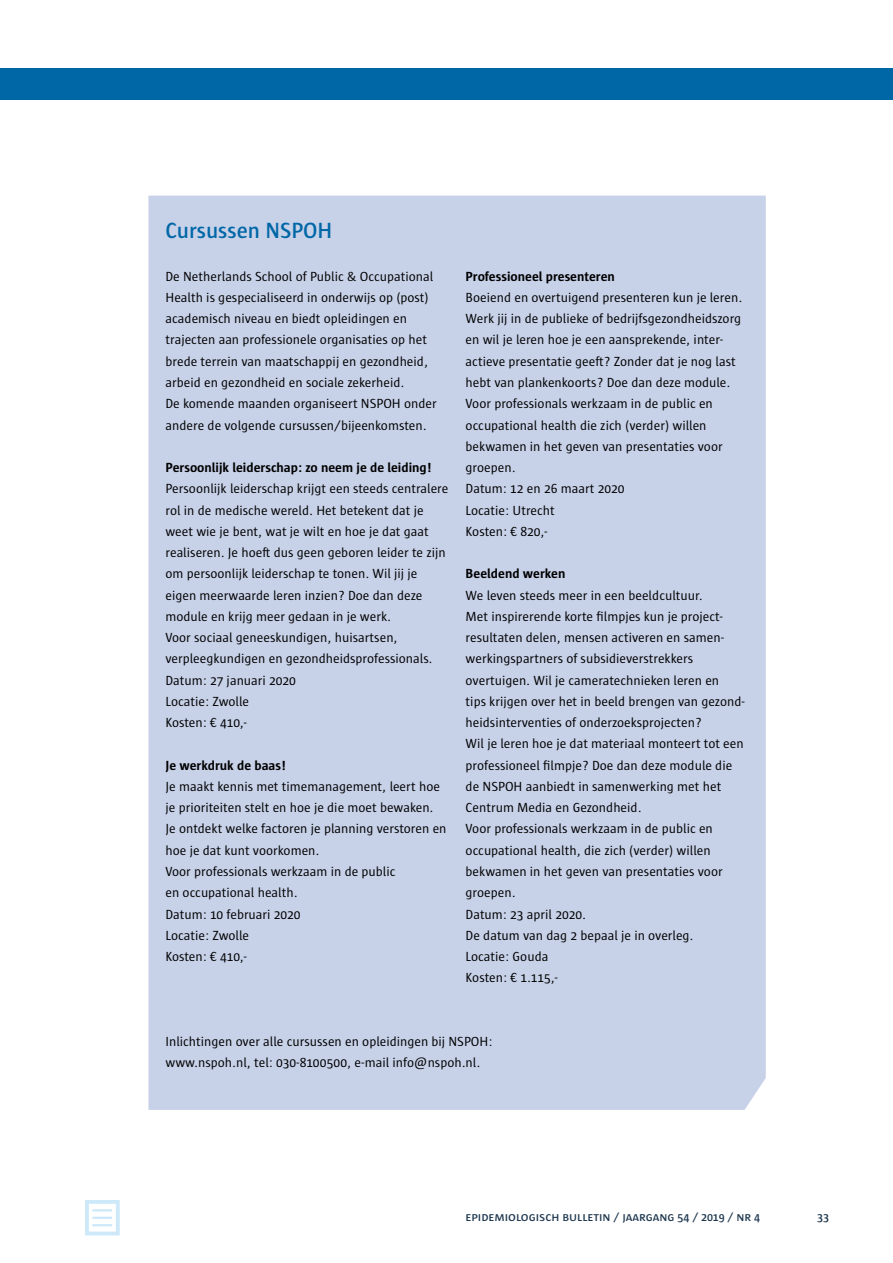
<style>
.page{position:relative;width:893px;height:1263px;background:#fff}
.page>*{position:absolute;margin:0;border:0;box-sizing:border-box;transform-origin:0 0}
.Kader_kop1_H1{font:600 22.5px "Sun";color:#0067a7}
.Broodtekst_p{font:13.5px/21.3px "Sun";color:#000}
.Tussenkop_niveau_2_H{font:700 13.5px "Sun";color:#000}
.t1{font:600 12px "Sun";color:#1e374f}
</style>
<div class="page">
<div style="left:0;top:68px;width:893px;height:32px;background:#0067a7"></div>
<div style="left:148px;top:196px;width:618px;height:914px;background:#c7d1e8"></div>
<div style="left:85px;top:1200px;width:35px;height:35px;border:4px solid #cde9f9"></div>
<hr style="left:92px;top:1209px;width:20px;height:2px;background:#cde9f9">
<hr style="left:92px;top:1217px;width:20px;height:2px;background:#cde9f9">
<hr style="left:92px;top:1224px;width:20px;height:2px;background:#cde9f9">
<h1 class="Kader_kop1_H1" style="left:165px;top:218px;width:168px">Cursussen NSPOH</h1>
<p class="Broodtekst_p" style="left:165px;top:265px;width:269px">De Netherlands School of Public &amp; Occupational Health is gespecialiseerd in onderwijs op (post) academisch niveau en biedt opleidingen en trajecten aan professionele organisaties op het brede terrein van maatschappij en gezondheid, arbeid en gezondheid en sociale zekerheid.</p>
<p class="Broodtekst_p" style="left:165px;top:393px;width:273px">De komende maanden organiseert NSPOH onder andere de volgende cursussen/bijeenkomsten.</p>
<h4 class="Tussenkop_niveau_2_H" style="left:165px;top:460px;width:268px">Persoonlijk leiderschap: zo neem je de leiding!</h4>
<p class="Broodtekst_p" style="left:165px;top:478px;width:284px">Persoonlijk leiderschap krijgt een steeds centralere rol in de medische wereld. Het betekent dat je weet wie je bent, wat je wilt en hoe je dat gaat realiseren. Je hoeft dus geen geboren leider te zijn om persoonlijk leiderschap te tonen. Wil jij je eigen meerwaarde leren inzien? Doe dan deze module en krijg meer gedaan in je werk.</p>
<p class="Broodtekst_p" style="left:165px;top:627px;width:269px">Voor sociaal geneeskundigen, huisartsen, verpleegkundigen en gezondheidsprofessionals.</p>
<p class="Broodtekst_p" style="left:165px;top:669px;width:132px">Datum: 27 januari 2020</p>
<p class="Broodtekst_p" style="left:165px;top:691px;width:85px">Locatie: Zwolle</p>
<p class="Broodtekst_p" style="left:165px;top:712px;width:83px">Kosten: € 410,-</p>
<h4 class="Tussenkop_niveau_2_H" style="left:165px;top:758px;width:122px">Je werkdruk de baas!</h4>
<p class="Broodtekst_p" style="left:165px;top:776px;width:283px">Je maakt kennis met timemanagement, leert hoe je prioriteiten stelt en hoe je die moet bewaken.<br>Je ontdekt welke factoren je planning verstoren en hoe je dat kunt voorkomen.</p>
<p class="Broodtekst_p" style="left:165px;top:861px;width:232px">Voor professionals werkzaam in de public en occupational health.</p>
<p class="Broodtekst_p" style="left:165px;top:903px;width:137px">Datum: 10 februari 2020</p>
<p class="Broodtekst_p" style="left:165px;top:924px;width:85px">Locatie: Zwolle</p>
<p class="Broodtekst_p" style="left:165px;top:946px;width:83px">Kosten: € 410,-</p>
<h4 class="Tussenkop_niveau_2_H" style="left:466px;top:269px;width:151px">Professioneel presenteren</h4>
<p class="Broodtekst_p" style="left:466px;top:287px;width:278px">Boeiend en overtuigend presenteren kun je leren.<br>Werk jij in de publieke of bedrijfsgezondheidszorg en wil je leren hoe je een aansprekende, inter&shy;actieve presentatie geeft? Zonder dat je nog last hebt van plankenkoorts? Doe dan deze module.</p>
<p class="Broodtekst_p" style="left:466px;top:393px;width:259px">Voor professionals werkzaam in de public en occupational health die zich (verder) willen bekwamen in het geven van presentaties voor groepen.</p>
<p class="Broodtekst_p" style="left:466px;top:478px;width:161px">Datum: 12 en 26 maart 2020</p>
<p class="Broodtekst_p" style="left:466px;top:499px;width:91px">Locatie: Utrecht</p>
<p class="Broodtekst_p" style="left:466px;top:520px;width:83px">Kosten: € 820,-</p>
<h4 class="Tussenkop_niveau_2_H" style="left:466px;top:566px;width:101px">Beeldend werken</h4>
<p class="Broodtekst_p" style="left:466px;top:584px;width:280px">We leven steeds meer in een beeldcultuur.<br>Met inspirerende korte filmpjes kun je project&shy;resultaten delen, mensen activeren en samen&shy;werkingspartners of subsidieverstrekkers overtuigen. Wil je cameratechnieken leren en<br>tips krijgen over het in beeld brengen van gezond&shy;heidsinterventies of onderzoeksprojecten?<br>Wil je leren hoe je dat materiaal monteert tot een professioneel filmpje? Doe dan deze module die de NSPOH aanbiedt in samenwerking met het Centrum Media en Gezondheid.</p>
<p class="Broodtekst_p" style="left:466px;top:818px;width:259px">Voor professionals werkzaam in de public en occupational health, die zich (verder) willen bekwamen in het geven van presentaties voor groepen.</p>
<p class="Broodtekst_p" style="left:466px;top:903px;width:229px">Datum: 23 april 2020.<br>De datum van dag 2 bepaal je in overleg.</p>
<p class="Broodtekst_p" style="left:466px;top:946px;width:84px">Locatie: Gouda</p>
<p class="Broodtekst_p" style="left:466px;top:967px;width:93px">Kosten: € 1.115,-</p>
<p class="Broodtekst_p" style="left:165px;top:1031px;width:329px">Inlichtingen over alle cursussen en opleidingen bij NSPOH: www.nspoh.nl, tel: 030-8100500, e-mail info@nspoh.nl.</p>
<p class="t1" style="left:466px;top:1210px;width:296px">epidemiologisch bulletin / jaargang 54 / 2019 / nr 4</p>
<p class="t1" style="left:817px;top:1210px;width:13px">33</p>
</div>
